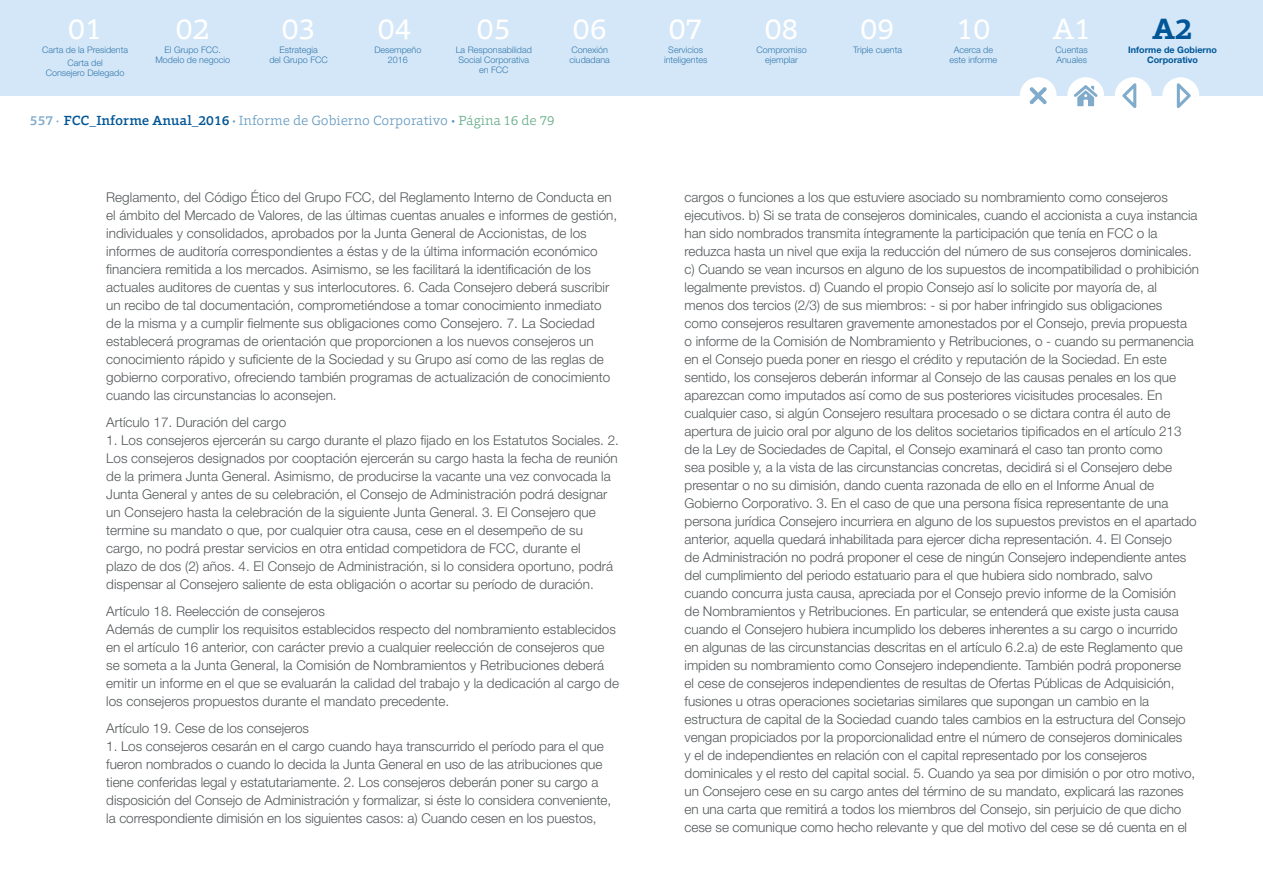
<style>
.page{position:relative;width:1263px;height:893px;background:#fff}
.page>*{position:absolute;margin:0;border:0;box-sizing:border-box;transform-origin:0 0}
.t1{font:30px "Foro";color:#fff}
.t2{font:700 30px "Foro";color:#005697}
.t3{font:300 13.5px/18px "Helvetica Neue LT";letter-spacing:-.005em;color:#54585a}
.t4{font:300 13.5px "Foro";color:#669ac1}
.t5{font:300 9px/9.8px "Helvetica Neue LT";color:#3378ac;text-align:center}
.t6{font:700 9px/9.8px "Helvetica Neue LT";color:#005697;text-align:center}
.s1{font-weight:500;color:#80abcb}
.s2{font-weight:500;color:#005697}
.s3{font-weight:700}
.s4{color:#66ad89}
</style>
<div class="page">
<div style="left:0;top:0;width:1263px;height:96px;background:#d4e7f8"></div>
<div style="left:1162px;top:77px;width:37px;height:37px;background:#fff;border-radius:50%"></div>
<div style="left:1115px;top:77px;width:37px;height:37px;background:#fff;border-radius:50%"></div>
<div style="left:1067px;top:77px;width:37px;height:37px;background:#fff;border-radius:50%"></div>
<div style="left:1020px;top:77px;width:36px;height:37px;background:#fff;border-radius:50%"></div>
<svg style="left:1074px;top:85px;width:24px;height:21px"></svg>
<svg style="left:1122px;top:83px;width:14px;height:25px"></svg>
<svg style="left:1177px;top:83px;width:14px;height:25px"></svg>
<svg style="left:1029px;top:87px;width:18px;height:17px"></svg>
<h1 class="t1" style="left:68px;top:10px;width:35px">01</h1>
<h1 class="t1" style="left:176px;top:10px;width:35px">02</h1>
<h1 class="t1" style="left:477px;top:10px;width:35px">05</h1>
<h1 class="t1" style="left:573px;top:10px;width:35px">06</h1>
<h1 class="t1" style="left:669px;top:10px;width:35px">07</h1>
<h1 class="t1" style="left:765px;top:10px;width:35px">08</h1>
<h1 class="t1" style="left:861px;top:10px;width:35px">09</h1>
<h1 class="t1" style="left:956px;top:10px;width:35px">10</h1>
<h1 class="t1" style="left:1053px;top:9px;width:40px">A1</h1>
<h1 class="t2" style="left:1152px;top:9px;width:41px">A2</h1>
<p class="t5" style="left:155px;top:45px;width:76px">El Grupo FCC.<br>Modelo de negocio</p>
<p class="t5" style="left:456px;top:45px;width:78px">La Responsabilidad<br>Social Corporativa en FCC</p>
<p class="t5" style="left:569px;top:45px;width:42px;text-align:left">Conexión ciudadana</p>
<p class="t5" style="left:664px;top:45px;width:45px">Servicios inteligentes</p>
<p class="t5" style="left:756px;top:45px;width:52px">Compromiso ejemplar</p>
<p class="t5" style="left:853px;top:45px;width:51px">Triple cuenta</p>
<p class="t5" style="left:949px;top:45px;width:49px">Acerca de este informe</p>
<p class="t6" style="left:1128px;top:45px;width:90px">Informe de Gobierno<br>Corporativo</p>
<h1 class="t1" style="left:282px;top:10px;width:35px">03</h1>
<p class="t5" style="left:269px;top:45px;width:60px">Estrategia<br>del Grupo FCC</p>
<h1 class="t1" style="left:378px;top:10px;width:35px">04</h1>
<p class="t5" style="left:374px;top:45px;width:49px">Desempeño<br>2016</p>
<p class="t5" style="left:1056px;top:45px;width:34px;text-align:left">Cuentas<br>Anuales</p>
<p class="t5" style="left:42px;top:43px;width:87px;line-height:13.2px">Carta de la Presidenta<br>Carta del</p>
<p class="t5" style="left:46px;top:68px;width:80px">Consejero Delegado</p>
<p class="t4" style="left:30px;top:112px;width:526px"><span class="s1">557 ·</span> <span class="s2">FCC_Informe Anual_2016</span> <span class="s3">·</span> Informe de Gobierno Corporativo • <span class="s4">Página 16 de 79</span></p>
<p class="t3" style="left:106px;top:188px;width:512px">Reglamento, del Código Ético del Grupo FCC, del Reglamento Interno de Conducta en el ámbito del Mercado de Valores, de las últimas cuentas anuales e informes de gestión, individuales y consolidados, aprobados por la Junta General de Accionistas, de los informes de auditoría correspondientes a éstas y de la última información económico financiera remitida a los mercados. Asimismo, se les facilitará la identificación de los actuales auditores de cuentas y sus interlocutores. 6. Cada Consejero deberá suscribir un recibo de tal documentación, comprometiéndose a tomar conocimiento inmediato de la misma y a cumplir fielmente sus obligaciones como Consejero. 7. La Sociedad establecerá programas de orientación que proporcionen a los nuevos consejeros un conocimiento rápido y suficiente de la Sociedad y su Grupo así como de las reglas de gobierno corporativo, ofreciendo también programas de actualización de conocimiento cuando las circunstancias lo aconsejen.</p>
<p class="t3" style="left:106px;top:413px;width:181px">Artículo 17. Duración del cargo</p>
<p class="t3" style="left:106px;top:431px;width:514px">1. Los consejeros ejercerán su cargo durante el plazo fijado en los Estatutos Sociales. 2.<br>Los consejeros designados por cooptación ejercerán su cargo hasta la fecha de reunión de la primera Junta General. Asimismo, de producirse la vacante una vez convocada la Junta General y antes de su celebración, el Consejo de Administración podrá designar un Consejero hasta la celebración de la siguiente Junta General. 3. El Consejero que termine su mandato o que, por cualquier otra causa, cese en el desempeño de su cargo, no podrá prestar servicios en otra entidad competidora de FCC, durante el<br>plazo de dos (2) años. 4. El Consejo de Administración, si lo considera oportuno, podrá dispensar al Consejero saliente de esta obligación o acortar su período de duración.</p>
<p class="t3" style="left:106px;top:602px;width:514px">Artículo 18. Reelección de consejeros<br>Además de cumplir los requisitos establecidos respecto del nombramiento establecidos en el artículo 16 anterior, con carácter previo a cualquier reelección de consejeros que se someta a la Junta General, la Comisión de Nombramientos y Retribuciones deberá emitir un informe en el que se evaluarán la calidad del trabajo y la dedicación al cargo de los consejeros propuestos durante el mandato precedente.</p>
<p class="t3" style="left:106px;top:719px;width:204px">Artículo 19. Cese de los consejeros</p>
<p class="t3" style="left:106px;top:737px;width:506px">1. Los consejeros cesarán en el cargo cuando haya transcurrido el período para el que fueron nombrados o cuando lo decida la Junta General en uso de las atribuciones que tiene conferidas legal y estatutariamente. 2. Los consejeros deberán poner su cargo a disposición del Consejo de Administración y formalizar, si éste lo considera conveniente, la correspondiente dimisión en los siguientes casos: a) Cuando cesen en los puestos,</p>
<p class="t3" style="left:685px;top:188px;width:516px">cargos o funciones a los que estuviere asociado su nombramiento como consejeros ejecutivos. b) Si se trata de consejeros dominicales, cuando el accionista a cuya instancia han sido nombrados transmita íntegramente la participación que tenía en FCC o la reduzca hasta un nivel que exija la reducción del número de sus consejeros dominicales. c) Cuando se vean incursos en alguno de los supuestos de incompatibilidad o prohibición legalmente previstos. d) Cuando el propio Consejo así lo solicite por mayoría de, al menos dos tercios (2/3) de sus miembros: - si por haber infringido sus obligaciones<br>como consejeros resultaren gravemente amonestados por el Consejo, previa propuesta<br>o informe de la Comisión de Nombramiento y Retribuciones, o - cuando su permanencia en el Consejo pueda poner en riesgo el crédito y reputación de la Sociedad. En este sentido, los consejeros deberán informar al Consejo de las causas penales en los que aparezcan como imputados así como de sus posteriores vicisitudes procesales. En cualquier caso, si algún Consejero resultara procesado o se dictara contra él auto de apertura de juicio oral por alguno de los delitos societarios tipificados en el artículo 213 de la Ley de Sociedades de Capital, el Consejo examinará el caso tan pronto como<br>sea posible y, a la vista de las circunstancias concretas, decidirá si el Consejero debe presentar o no su dimisión, dando cuenta razonada de ello en el Informe Anual de Gobierno Corporativo. 3. En el caso de que una persona física representante de una persona jurídica Consejero incurriera en alguno de los supuestos previstos en el apartado anterior, aquella quedará inhabilitada para ejercer dicha representación. 4. El Consejo<br>de Administración no podrá proponer el cese de ningún Consejero independiente antes del cumplimiento del periodo estatuario para el que hubiera sido nombrado, salvo cuando concurra justa causa, apreciada por el Consejo previo informe de la Comisión<br>de Nombramientos y Retribuciones. En particular, se entenderá que existe justa causa cuando el Consejero hubiera incumplido los deberes inherentes a su cargo o incurrido<br>en algunas de las circunstancias descritas en el artículo 6.2.a) de este Reglamento que impiden su nombramiento como Consejero independiente. También podrá proponerse<br>el cese de consejeros independientes de resultas de Ofertas Públicas de Adquisición, fusiones u otras operaciones societarias similares que supongan un cambio en la estructura de capital de la Sociedad cuando tales cambios en la estructura del Consejo vengan propiciados por la proporcionalidad entre el número de consejeros dominicales<br>y el de independientes en relación con el capital representado por los consejeros dominicales y el resto del capital social. 5. Cuando ya sea por dimisión o por otro motivo, un Consejero cese en su cargo antes del término de su mandato, explicará las razones en una carta que remitirá a todos los miembros del Consejo, sin perjuicio de que dicho cese se comunique como hecho relevante y que del motivo del cese se dé cuenta en el</p>
</div>
